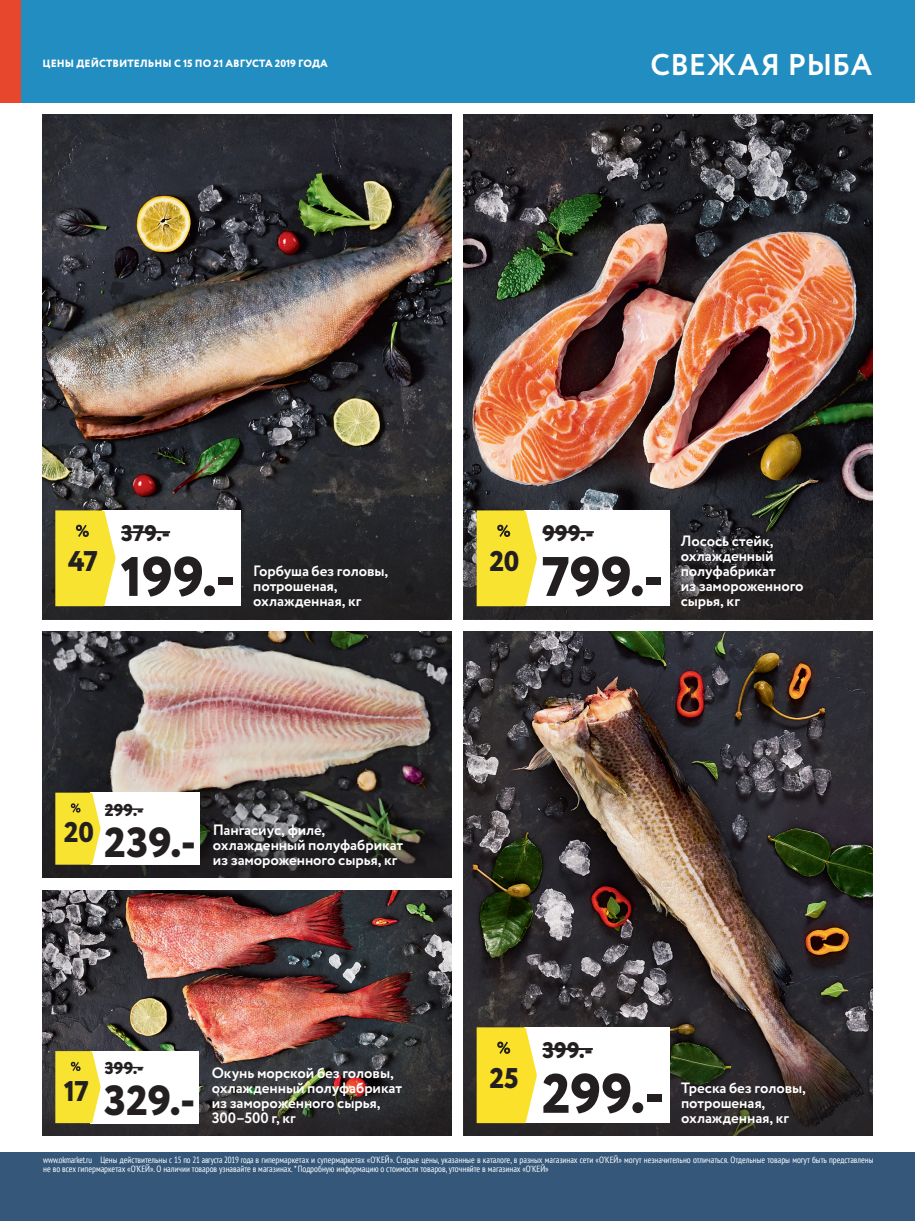
<style>
.page{position:relative;width:915px;height:1221px;background:#fff}
.page>*{position:absolute;margin:0;border:0;box-sizing:border-box;transform-origin:0 0}
.fresh_dominant_red{font:800 55.5px "Circe";color:#231f20}
.fresh_red{font:800 42px "Circe";letter-spacing:-.005em;color:#231f20}
.t1{font:700 30px "Circe";letter-spacing:.005em;color:#fff}
.fresh_discount{font:800 28.5px "Circe";letter-spacing:-.015em;color:#231f20}
.fresh_dominant_black{font:800 22.5px "Circe";letter-spacing:.005em;color:#231f20}
.fresh_black{font:800 17.1px "Circe";letter-spacing:.005em;color:#231f20}
.fresh_dominant_text{font:700 15px/15px "Circe";letter-spacing:-.005em;color:#fff}
.t2{font:800 10.5px "Circe";letter-spacing:.01em;color:#fff}
.t3{font:condensed 9px/9px "PT Sans";color:#fff;scale:.95 1}
</style>
<div class="page">
<div style="left:0;top:1152px;width:21px;height:68px;background:#34577a"></div>
<div style="left:21px;top:1152px;width:893px;height:68px;background:#34577a"></div>
<div style="left:21px;top:0;width:893px;height:102px;background:#218dc0"></div>
<div style="left:0;top:0;width:21px;height:102px;background:#e7472d"></div>
<img style="left:463px;top:631px;width:409px;height:406px">
<svg style="left:463px;top:1037px;width:409px;height:98px;fill:#2a2729"></svg>
<div style="left:523px;top:1027px;width:146px;height:96px;background:#fff"></div>
<hr style="left:542px;top:1047px;width:50px;height:2px;background:#231f20">
<svg style="left:476px;top:1027px;width:60px;height:96px"></svg>
<img style="left:43px;top:115px;width:408px;height:405px">
<div style="left:43px;top:520px;width:408px;height:99px;background:#231f20"></div>
<div style="left:102px;top:510px;width:139px;height:96px;background:#fff"></div>
<hr style="left:121px;top:531px;width:49px;height:2px;background:#231f20">
<svg style="left:55px;top:510px;width:60px;height:96px"></svg>
<img style="left:43px;top:890px;width:408px;height:177px">
<svg style="left:43px;top:1067px;width:408px;height:68px;fill:#2e2c2e"></svg>
<div style="left:91px;top:1051px;width:108px;height:72px;background:#fff"></div>
<hr style="left:105px;top:1066px;width:38px;height:2px;background:#231f20">
<svg style="left:55px;top:1051px;width:45px;height:72px"></svg>
<img style="left:463px;top:115px;width:409px;height:405px">
<svg style="left:463px;top:520px;width:409px;height:99px;fill:#252224"></svg>
<div style="left:523px;top:510px;width:146px;height:96px;background:#fff"></div>
<hr style="left:542px;top:531px;width:51px;height:2px;background:#231f20">
<svg style="left:476px;top:510px;width:60px;height:96px"></svg>
<img style="left:43px;top:631px;width:408px;height:150px">
<svg style="left:43px;top:781px;width:408px;height:96px;fill:#211f22"></svg>
<div style="left:91px;top:792px;width:109px;height:72px;background:#fff"></div>
<hr style="left:105px;top:808px;width:38px;height:1px;background:#231f20">
<svg style="left:55px;top:792px;width:45px;height:72px"></svg>
<p class="t2" style="left:43px;top:57px;width:286px">ЦЕНЫ ДЕЙСТВИТЕЛЬНЫ С 15 ПО 21 АВГУСТА 2019 ГОДА</p>
<h3 class="t1" style="left:650px;top:45px;width:223px">СВЕЖАЯ РЫБА</h3>
<p class="fresh_discount" style="left:68px;top:542px;width:31px">47</p>
<p class="fresh_dominant_black" style="left:121px;top:518px;width:50px">379.-</p>
<p class="fresh_dominant_red" style="left:120px;top:539px;width:117px">199.-</p>
<p class="fresh_dominant_text" style="left:253px;top:564px;width:137px">Горбуша без головы, потрошеная, охлажденная, кг</p>
<p class="fresh_black" style="left:105px;top:798px;width:40px">299.-</p>
<p class="fresh_discount" style="left:64px;top:813px;width:31px">20</p>
<p class="fresh_dominant_text" style="left:213px;top:822px;width:192px">Пангасиус, филе, охлажденный полуфабрикат из замороженного сырья, кг</p>
<p class="fresh_red" style="left:104px;top:813px;width:93px">239.-</p>
<p class="fresh_discount" style="left:64px;top:1071px;width:26px">17</p>
<p class="fresh_black" style="left:105px;top:1056px;width:40px">399.-</p>
<p class="fresh_red" style="left:104px;top:1072px;width:93px">329.-</p>
<p class="fresh_dominant_text" style="left:211px;top:1065px;width:192px">Окунь морской без головы, охлажденный полуфабрикат из замороженного сырья,<br>300–500 г, кг</p>
<p class="fresh_discount" style="left:489px;top:542px;width:31px">20</p>
<p class="fresh_dominant_black" style="left:542px;top:518px;width:53px">999.-</p>
<p class="fresh_dominant_red" style="left:541px;top:539px;width:123px">799.-</p>
<p class="fresh_dominant_text" style="left:680px;top:534px;width:124px">Лосось стейк, охлажденный полуфабрикат<br>из замороженного сырья, кг</p>
<p class="fresh_discount" style="left:489px;top:1058px;width:31px">25</p>
<p class="fresh_dominant_black" style="left:542px;top:1034px;width:52px">399.-</p>
<p class="fresh_dominant_red" style="left:541px;top:1056px;width:124px">299.-</p>
<p class="fresh_dominant_text" style="left:680px;top:1081px;width:126px">Треска без головы, потрошеная, охлажденная, кг</p>
<p class="t3" style="left:43px;top:1154px;width:875px">www.okmarket.ru Цены действительны с 15 по 21 августа 2019 года в гипермаркетах и супермаркетах «О’КЕЙ». Старые цены, указанные в каталоге, в разных магазинах сети «О’КЕЙ» могут незначительно отличаться. Отдельные товары могут быть представлены не во всех гипермаркетах «О’КЕЙ». О наличии товаров узнавайте в магазинах. * Подробную информацию о стоимости товаров, уточняйте в магазинах «О’КЕЙ»</p>
</div>
